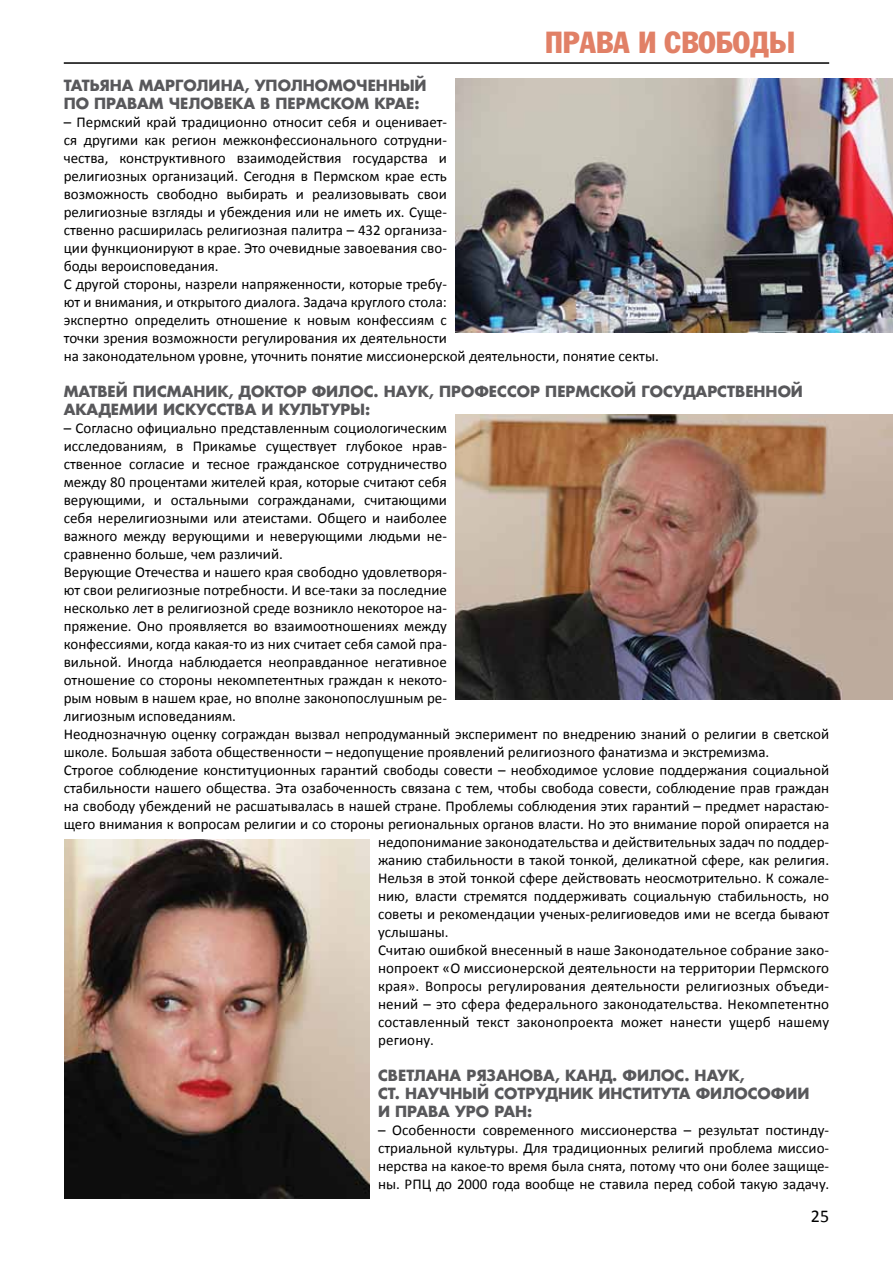
<style>
.page{position:relative;width:893px;height:1263px;background:#fff}
.page>*{position:absolute;margin:0;border:0;box-sizing:border-box;transform-origin:0 0}
.t1{font:30px "Fagot Condensed";color:#e18066}
.t2{font:18px "Calibri";color:#000}
.t3{font:15px/18px "Calibri";color:#000}
.t4{font:700 15px/18px "Favorit C";color:#58585b}
</style>
<div class="page">
<hr style="left:64px;top:62px;width:765px;height:2px;background:#000">
<img style="left:455px;top:79px;width:438px;height:254px">
<img style="left:455px;top:415px;width:438px;height:284px">
<img style="left:64px;top:839px;width:306px;height:360px">
<h1 class="t1" style="left:545px;top:25px;width:252px">права и свободы</h1>
<p class="t4" style="left:64px;top:76px;width:364px">Татьяна Марголина, уполномоченный по правам человека в Пермском крае:</p>
<p class="t3" style="left:64px;top:112px;width:597px">– Пермский край традиционно относит себя и оценивает-<br>ся другими как регион межконфессионального сотрудни-<br>чества, конструктивного взаимодействия государства и<br>религиозных организаций. Сегодня в Пермском крае есть<br>возможность свободно выбирать и реализовывать свои<br>религиозные взгляды и убеждения или не иметь их. Суще-<br>ственно расширилась религиозная палитра – 432 организа-<br>ции функционируют в крае. Это очевидные завоевания сво-<br>боды вероисповедания.<br>С другой стороны, назрели напряженности, которые требу-<br>ют и внимания, и открытого диалога. Задача круглого стола:<br>экспертно определить отношение к новым конфессиям с<br>точки зрения возможности регулирования их деятельности<br>на законодательном уровне, уточнить понятие миссионерской деятельности, понятие секты.</p>
<p class="t4" style="left:64px;top:382px;width:741px">Матвей Писманик, доктор филос. наук, профессор Пермской государственной академии искусства и культуры:</p>
<p class="t3" style="left:64px;top:418px;width:385px">– Согласно официально представленным социологическим</p>
<p class="t3" style="left:64px;top:436px;width:385px">исследованиям, в Прикамье существует глубокое нрав-</p>
<p class="t3" style="left:64px;top:454px;width:385px">ственное согласие и тесное гражданское сотрудничество</p>
<p class="t3" style="left:64px;top:472px;width:385px">между 80 процентами жителей края, которые считают себя</p>
<p class="t3" style="left:64px;top:490px;width:385px">верующими, и остальными согражданами, считающими</p>
<p class="t3" style="left:64px;top:508px;width:385px">себя нерелигиозными или атеистами. Общего и наиболее</p>
<p class="t3" style="left:64px;top:526px;width:385px">важного между верующими и неверующими людьми не-</p>
<p class="t3" style="left:64px;top:544px;width:221px">сравненно больше, чем различий.</p>
<p class="t3" style="left:64px;top:562px;width:385px">Верующие Отечества и нашего края свободно удовлетворя-</p>
<p class="t3" style="left:64px;top:580px;width:385px">ют свои религиозные потребности. И все-таки за последние</p>
<p class="t3" style="left:64px;top:598px;width:385px">несколько лет в религиозной среде возникло некоторое на-</p>
<p class="t3" style="left:64px;top:616px;width:385px">пряжение. Оно проявляется во взаимоотношениях между</p>
<p class="t3" style="left:64px;top:634px;width:385px">конфессиями, когда какая-то из них считает себя самой пра-</p>
<p class="t3" style="left:64px;top:652px;width:385px">вильной. Иногда наблюдается неоправданное негативное</p>
<p class="t3" style="left:64px;top:670px;width:385px">отношение со стороны некомпетентных граждан к некото-</p>
<p class="t3" style="left:64px;top:688px;width:385px">рым новым в нашем крае, но вполне законопослушным ре-</p>
<p class="t3" style="left:64px;top:706px;width:174px">лигиозным исповеданиям.</p>
<p class="t3" style="left:64px;top:724px;width:767px">Неоднозначную оценку сограждан вызвал непродуманный эксперимент по внедрению знаний о религии в светской</p>
<p class="t3" style="left:64px;top:742px;width:707px">школе. Большая забота общественности – недопущение проявлений религиозного фанатизма и экстремизма.</p>
<p class="t3" style="left:64px;top:760px;width:767px">Строгое соблюдение конституционных гарантий свободы совести – необходимое условие поддержания социальной</p>
<p class="t3" style="left:64px;top:778px;width:767px">стабильности нашего общества. Эта озабоченность связана с тем, чтобы свобода совести, соблюдение прав граждан</p>
<p class="t3" style="left:64px;top:796px;width:767px">на свободу убеждений не расшатывалась в нашей стране. Проблемы соблюдения этих гарантий – предмет нарастаю-</p>
<p class="t3" style="left:64px;top:814px;width:767px">щего внимания к вопросам религии и со стороны региональных органов власти. Но это внимание порой опирается на</p>
<p class="t3" style="left:378px;top:832px;width:453px">недопонимание законодательства и действительных задач по поддер-</p>
<p class="t3" style="left:378px;top:850px;width:453px">жанию стабильности в такой тонкой, деликатной сфере, как религия.</p>
<p class="t3" style="left:378px;top:868px;width:453px">Нельзя в этой тонкой сфере действовать неосмотрительно. К сожале-</p>
<p class="t3" style="left:378px;top:886px;width:453px">нию, власти стремятся поддерживать социальную стабильность, но</p>
<p class="t3" style="left:378px;top:904px;width:453px">советы и рекомендации ученых-религиоведов ими не всегда бывают</p>
<p class="t3" style="left:378px;top:922px;width:72px">услышаны.</p>
<p class="t3" style="left:378px;top:940px;width:453px">Считаю ошибкой внесенный в наше Законодательное собрание зако-</p>
<p class="t3" style="left:378px;top:958px;width:452px">нопроект «О миссионерской деятельности на территории Пермского</p>
<p class="t3" style="left:378px;top:976px;width:453px">края». Вопросы регулирования деятельности религиозных объеди-</p>
<p class="t3" style="left:378px;top:994px;width:453px">нений – это сфера федерального законодательства. Некомпетентно</p>
<p class="t3" style="left:378px;top:1012px;width:453px">составленный текст законопроекта может нанести ущерб нашему</p>
<p class="t3" style="left:378px;top:1030px;width:57px">региону.</p>
<p class="t4" style="left:378px;top:1066px;width:433px">Светлана Рязанова, канд. филос. наук,<br>ст. научный сотрудник Института философии и права УрО РАН</p>
<p class="t4" style="left:527px;top:1102px;width:7px">:</p>
<p class="t3" style="left:378px;top:1120px;width:453px;text-align:justify">– Особенности современного миссионерства – результат постинду&shy;стриальной культуры. Для традиционных религий проблема миссио&shy;нерства на какое-то время была снята, потому что они более защище&shy;ны. РПЦ до 2000 года вообще не ставила перед собой такую задачу.</p>
<p class="t2" style="left:811px;top:1205px;width:20px">25</p>
</div>
